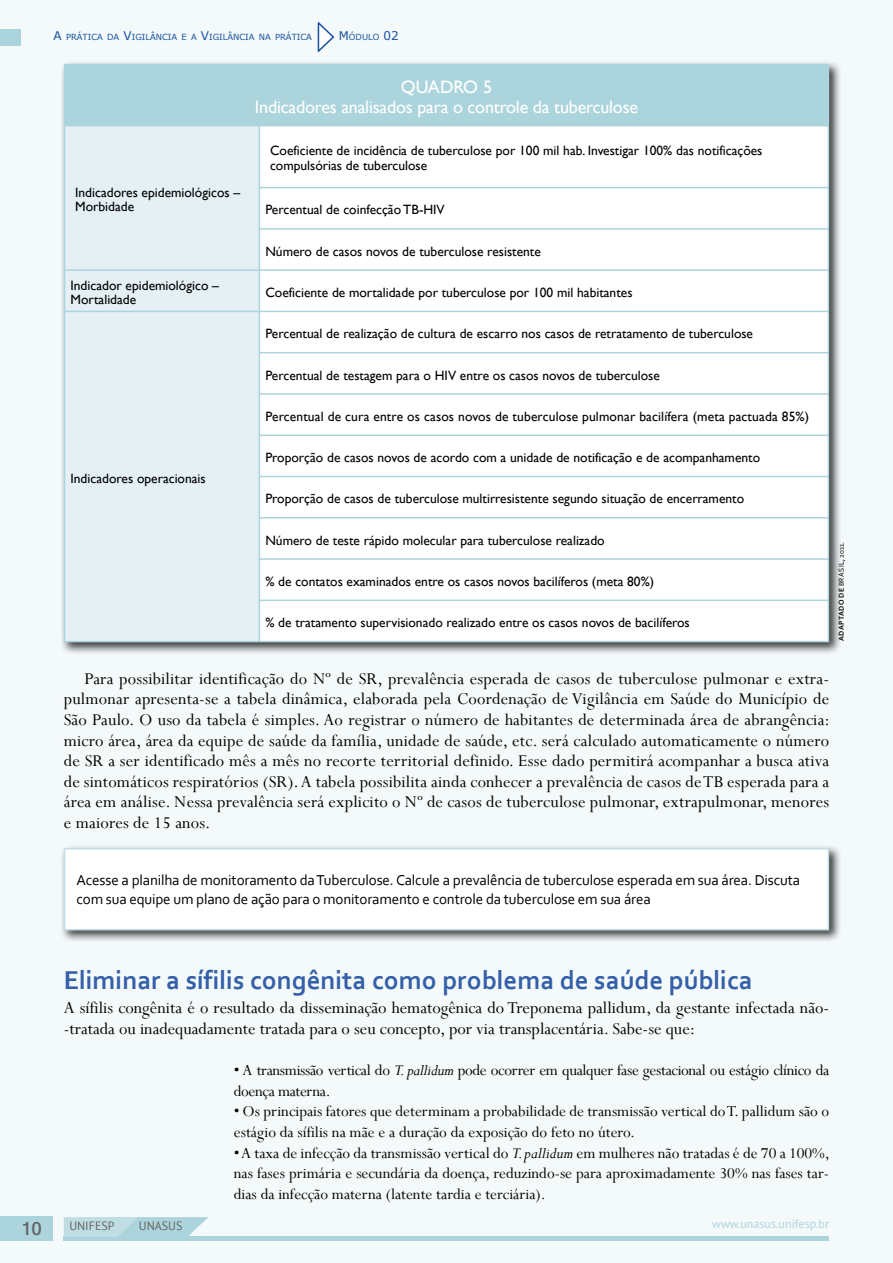
<style>
.page{position:relative;width:893px;height:1263px;background:#f4f9fa}
.page>*{position:absolute;margin:0;border:0;box-sizing:border-box;transform-origin:0 0}
.t1{font:700 27px "Corbel";color:#345fa9}
.t2{font:700 19.5px "Shruti";color:#646363}
.t3{font:18.3px/20.7px "Perpetua";color:#000;text-align:justify}
.t4{font:18px/20.7px "Gill Sans";letter-spacing:-.01em;color:#fff;text-align:center}
.t5{font:16.8px/20.7px "Perpetua";color:#000}
.t6{font:16.8px/20.7px "Perpetua";letter-spacing:-.02em;color:#000}
.t7{font:15px/19.2px "Corbel";letter-spacing:-.01em;color:#000}
.t8{font:13.5px/14.7px "Gill Sans";color:#000}
.t9{font:12px "PT Sans";color:#acd4dc}
.t10{font:12px "PT Sans";color:#646363}
.t11{font:8.4px "Verdana";color:#1652a0}
.t12{font:7.5px "Corbel";letter-spacing:.04em;color:#000}
.s1{font-size:12px}
.s2{font-weight:700}
.s3{font-style:italic}
</style>
<div class="page">
<div style="left:0;top:29px;width:21px;height:16px;background:#acd4dc"></div>
<div style="left:64px;top:1236px;width:765px;height:5px;background:#acd4dc"></div>
<div style="left:0;top:1217px;width:53px;height:24px;background:#acd4dc"></div>
<svg style="left:64px;top:1217px;width:144px;height:20px;background:#b9dae1"></svg>
<svg style="left:317px;top:22px;width:18px;height:30px"></svg>
<div style="left:60px;top:60px;width:782px;height:595px;background:#000;opacity:.75"></div>
<div style="left:65px;top:65px;width:763px;height:61px;background:#acd4dc"></div>
<div style="left:65px;top:126px;width:194px;height:515px;background:#e4f0f4"></div>
<div style="left:260px;top:126px;width:568px;height:515px;background:#fff"></div>
<hr style="left:64px;top:65px;width:1px;height:60px;background:#acd4dc">
<hr style="left:64px;top:64px;width:195px;height:1px;background:#acd4dc">
<hr style="left:259px;top:64px;width:570px;height:1px;background:#acd4dc">
<hr style="left:828px;top:65px;width:1px;height:60px;background:#acd4dc">
<hr style="left:64px;top:126px;width:1px;height:62px;background:#acd4dc">
<hr style="left:64px;top:188px;width:1px;height:41px;background:#acd4dc">
<hr style="left:64px;top:229px;width:1px;height:40px;background:#acd4dc">
<hr style="left:64px;top:125px;width:195px;height:1px;background:#acd4dc">
<hr style="left:259px;top:126px;width:1px;height:61px;background:#acd4dc">
<hr style="left:259px;top:125px;width:570px;height:1px;background:#acd4dc">
<hr style="left:828px;top:126px;width:1px;height:61px;background:#acd4dc">
<hr style="left:259px;top:188px;width:1px;height:40px;background:#acd4dc">
<hr style="left:259px;top:187px;width:570px;height:1px;background:#acd4dc">
<hr style="left:828px;top:188px;width:1px;height:40px;background:#acd4dc">
<hr style="left:64px;top:271px;width:1px;height:40px;background:#acd4dc">
<hr style="left:64px;top:312px;width:1px;height:41px;background:#acd4dc">
<hr style="left:64px;top:353px;width:1px;height:41px;background:#acd4dc">
<hr style="left:64px;top:394px;width:1px;height:41px;background:#acd4dc">
<hr style="left:64px;top:435px;width:1px;height:41px;background:#acd4dc">
<hr style="left:64px;top:476px;width:1px;height:42px;background:#acd4dc">
<hr style="left:64px;top:518px;width:1px;height:41px;background:#acd4dc">
<hr style="left:64px;top:559px;width:1px;height:41px;background:#acd4dc">
<hr style="left:64px;top:600px;width:1px;height:41px;background:#acd4dc">
<hr style="left:64px;top:269px;width:195px;height:2px;background:#acd4dc">
<hr style="left:64px;top:311px;width:195px;height:1px;background:#acd4dc">
<hr style="left:64px;top:641px;width:195px;height:1px;background:#acd4dc">
<hr style="left:259px;top:230px;width:1px;height:39px;background:#acd4dc">
<hr style="left:259px;top:271px;width:1px;height:40px;background:#acd4dc">
<hr style="left:259px;top:312px;width:1px;height:40px;background:#acd4dc">
<hr style="left:259px;top:353px;width:1px;height:40px;background:#acd4dc">
<hr style="left:259px;top:395px;width:1px;height:39px;background:#acd4dc">
<hr style="left:259px;top:436px;width:1px;height:40px;background:#acd4dc">
<hr style="left:259px;top:477px;width:1px;height:40px;background:#acd4dc">
<hr style="left:259px;top:518px;width:1px;height:40px;background:#acd4dc">
<hr style="left:259px;top:560px;width:1px;height:40px;background:#acd4dc">
<hr style="left:259px;top:601px;width:1px;height:40px;background:#acd4dc">
<hr style="left:259px;top:228px;width:570px;height:2px;background:#acd4dc">
<hr style="left:828px;top:230px;width:1px;height:39px;background:#acd4dc">
<hr style="left:828px;top:271px;width:1px;height:40px;background:#acd4dc">
<hr style="left:828px;top:312px;width:1px;height:40px;background:#acd4dc">
<hr style="left:828px;top:353px;width:1px;height:40px;background:#acd4dc">
<hr style="left:828px;top:395px;width:1px;height:39px;background:#acd4dc">
<hr style="left:828px;top:436px;width:1px;height:40px;background:#acd4dc">
<hr style="left:828px;top:477px;width:1px;height:40px;background:#acd4dc">
<hr style="left:828px;top:518px;width:1px;height:40px;background:#acd4dc">
<hr style="left:828px;top:560px;width:1px;height:40px;background:#acd4dc">
<hr style="left:828px;top:601px;width:1px;height:40px;background:#acd4dc">
<hr style="left:259px;top:269px;width:570px;height:2px;background:#acd4dc">
<hr style="left:259px;top:311px;width:570px;height:1px;background:#acd4dc">
<hr style="left:259px;top:352px;width:570px;height:1px;background:#acd4dc">
<hr style="left:259px;top:393px;width:570px;height:2px;background:#acd4dc">
<hr style="left:259px;top:434px;width:570px;height:2px;background:#acd4dc">
<hr style="left:259px;top:476px;width:570px;height:1px;background:#acd4dc">
<hr style="left:259px;top:517px;width:570px;height:1px;background:#acd4dc">
<hr style="left:259px;top:558px;width:570px;height:2px;background:#acd4dc">
<hr style="left:259px;top:600px;width:570px;height:1px;background:#acd4dc">
<hr style="left:259px;top:641px;width:570px;height:1px;background:#acd4dc">
<div style="left:60px;top:844px;width:782px;height:99px;background:#000;opacity:.75"></div>
<div style="left:65px;top:849px;width:763px;height:81px;background:#fff"></div>
<hr style="left:64px;top:849px;width:1px;height:80px;background:#bfdde3">
<hr style="left:64px;top:848px;width:765px;height:1px;background:#bfdde3">
<hr style="left:828px;top:849px;width:1px;height:80px;background:#bfdde3">
<hr style="left:64px;top:929px;width:765px;height:1px;background:#bfdde3">
<p class="t11" style="left:54px;top:31px;width:260px"><span class="s1">A</span> PRÁTICA DA <span class="s1">V</span>IGILÂNCIA E A <span class="s1">V</span>IGILÂNCIA NA PRÁTICA</p>
<p class="t11" style="left:339px;top:31px;width:62px"><span class="s1">M</span>ÓDULO <span class="s1">02</span></p>
<p class="t8" style="left:75px;top:185px;width:166px">Indicadores epidemiológicos –<br>Morbidade</p>
<h3 class="t4" style="left:255px;top:76px;width:385px">QUADRO 5<br>Indicadores analisados para o controle da tuberculose</h3>
<p class="t8" style="left:270px;top:144px;width:494px">Coeficiente de incidência de tuberculose por 100 mil hab. Investigar 100% das notificações compulsórias de tuberculose</p>
<p class="t8" style="left:265px;top:203px;width:181px">Percentual de coinfecção TB-HIV</p>
<p class="t8" style="left:265px;top:244px;width:277px">Número de casos novos de tuberculose resistente</p>
<p class="t8" style="left:71px;top:278px;width:150px">Indicador epidemiológico –<br>Mortalidade</p>
<p class="t8" style="left:265px;top:285px;width:369px">Coeficiente de mortalidade por tuberculose por 100 mil habitantes</p>
<p class="t8" style="left:71px;top:471px;width:137px">Indicadores operacionais</p>
<p class="t8" style="left:265px;top:327px;width:489px">Percentual de realização de cultura de escarro nos casos de retratamento de tuberculose</p>
<p class="t8" style="left:265px;top:368px;width:396px">Percentual de testagem para o HIV entre os casos novos de tuberculose</p>
<p class="t8" style="left:265px;top:409px;width:545px">Percentual de cura entre os casos novos de tuberculose pulmonar bacilífera (meta pactuada 85%)</p>
<p class="t8" style="left:265px;top:450px;width:496px">Proporção de casos novos de acordo com a unidade de notificação e de acompanhamento</p>
<p class="t8" style="left:265px;top:492px;width:480px">Proporção de casos de tuberculose multirresistente segundo situação de encerramento</p>
<p class="t8" style="left:265px;top:533px;width:341px">Número de teste rápido molecular para tuberculose realizado</p>
<p class="t8" style="left:265px;top:574px;width:390px">% de contatos examinados entre os casos novos bacilíferos (meta 80%)</p>
<p class="t8" style="left:265px;top:615px;width:426px">% de tratamento supervisionado realizado entre os casos novos de bacilíferos</p>
<p class="t12" style="left:837px;top:641px;width:101px;rotate:-90deg"><span class="s2">ADAPTADO DE</span> BRASIL, 2011.</p>
<p class="t3" style="left:64px;top:668px;width:768px;text-indent:21px">Para possibilitar identificação do Nº de SR, prevalência esperada de casos de tuberculose pulmonar e extra&shy;pulmonar apresenta-se a tabela dinâmica, elaborada pela Coordenação de Vigilância em Saúde do Município de São Paulo. O uso da tabela é simples. Ao registrar o número de habitantes de determinada área de abrangência: micro área, área da equipe de saúde da família, unidade de saúde, etc. será calculado automaticamente o número de SR a ser identificado mês a mês no recorte territorial definido. Esse dado permitirá acompanhar a busca ativa de sintomáticos respiratórios (SR). A tabela possibilita ainda conhecer a prevalência de casos de TB esperada para a área em análise. Nessa prevalência será explicito o Nº de casos de tuberculose pulmonar, extrapulmonar, menores e maiores de 15 anos.</p>
<p class="t7" style="left:77px;top:870px;width:725px">Acesse a planilha de monitoramento da Tuberculose. Calcule a prevalência de tuberculose esperada em sua área. Discuta com sua equipe um plano de ação para o monitoramento e controle da tuberculose em sua área</p>
<h2 class="t2" style="left:21px;top:1217px;width:22px">10</h2>
<h1 class="t1" style="left:64px;top:964px;width:690px">Eliminar a sífilis congênita como problema de saúde pública</h1>
<h3 class="t3" style="left:64px;top:997px;width:767px">A sífilis congênita é o resultado da disseminação hematogênica do Treponema pallidum, da gestante infectada não--tratada ou inadequadamente tratada para o seu concepto, por via transplacentária. Sabe-se que:</h3>
<p class="t6" style="left:234px;top:1059px;width:597px">• A transmissão vertical do <span class="s3">T. pallidum</span> pode ocorrer em qualquer fase gestacional ou estágio clínico da doença materna.</p>
<p class="t5" style="left:234px;top:1101px;width:597px">• Os principais fatores que determinam a probabilidade de transmissão vertical do T. pallidum são o estágio da sífilis na mãe e a duração da exposição do feto no útero.</p>
<p class="t5" style="left:234px;top:1142px;width:597px;text-align:justify">• A taxa de infecção da transmissão vertical do <span class="s3">T. pallidum</span> em mulheres não tratadas é de 70 a 100%, nas fases primária e secundária da doença, reduzindo-se para aproximadamente 30% nas fases tar&shy;dias da infecção materna (latente tardia e terciária).</p>
<p class="t10" style="left:69px;top:1218px;width:47px">UNIFESP</p>
<p class="t10" style="left:139px;top:1218px;width:45px">UNASUS</p>
<p class="t9" style="left:712px;top:1216px;width:118px">www.unasus.unifesp.br</p>
</div>
